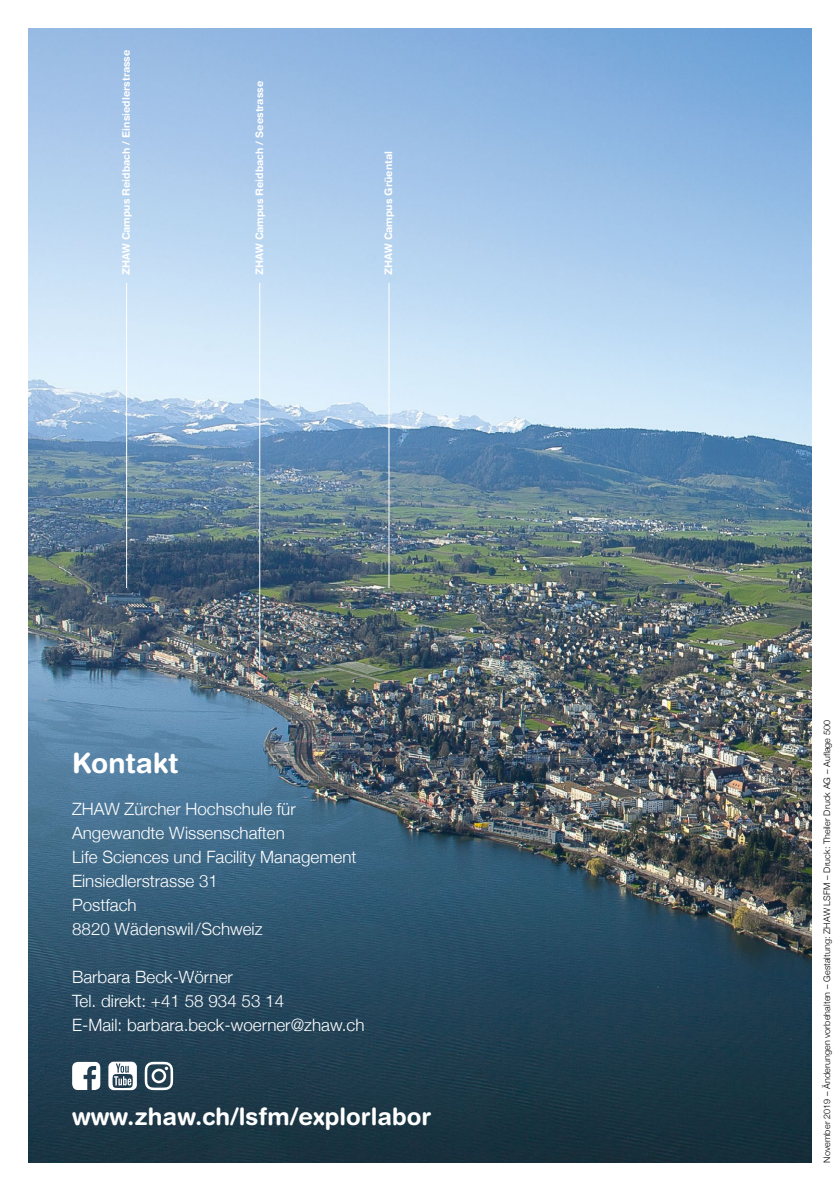
<style>
.page{position:relative;width:840px;height:1191px;background:#fff}
.page>*{position:absolute;margin:0;border:0;box-sizing:border-box;transform-origin:0 0}
.t1{font:700 28px "Helvetica Rounded LT Std";color:#fff}
.t2{font:700 24px "Helvetica Rounded LT Std";color:#fff}
.t3{font:300 17px/24px "Helvetica Neue";color:#fff}
.t4{font:700 10.4px "Helvetica Rounded LT Std";color:#fff}
.t5{font:300 9px "Helvetica Neue";letter-spacing:.01em;color:#000}
</style>
<div class="page">
<img style="left:28px;top:28px;width:783px;height:1134px">
<svg style="left:72px;top:1061px;width:28px;height:29px"></svg>
<svg style="left:108px;top:1061px;width:29px;height:29px"></svg>
<svg style="left:145px;top:1061px;width:28px;height:29px"></svg>
<hr style="left:126px;top:283px;width:1px;height:305px;background:#fff">
<hr style="left:259px;top:283px;width:1px;height:387px;background:#fff">
<hr style="left:388px;top:283px;width:1px;height:305px;background:#fff">
<p class="t4" style="left:120px;top:275px;width:227px;rotate:-90deg">ZHAW Campus Reidbach / Einsiedlerstrasse</p>
<p class="t4" style="left:253px;top:275px;width:196px;rotate:-90deg">ZHAW Campus Reidbach / Seestrasse</p>
<p class="t4" style="left:382px;top:275px;width:126px;rotate:-90deg">ZHAW Campus Grüental</p>
<h1 class="t1" style="left:72px;top:746px;width:108px">Kontakt</h1>
<p class="t3" style="left:72px;top:796px;width:286px">ZHAW Zürcher Hochschule für<br>Angewandte Wissenschaften<br>Life Sciences und Facility Management<br>Einsiedlerstrasse 31<br>Postfach<br>8820 Wädenswil/Schweiz</p>
<p class="t3" style="left:72px;top:964px;width:294px">Barbara Beck-Wörner<br>Tel. direkt: +41 58 934 53 14<br>E-Mail: barbara.beck-woerner@zhaw.ch</p>
<h2 class="t2" style="left:72px;top:1101px;width:360px">www.zhaw.ch/lsfm/explorlabor</h2>
<p class="t5" style="left:819px;top:1162px;width:444px;rotate:-90deg">November 2019 – Änderungen vorbehalten – Gestaltung: ZHAW LSFM – Druck: Theiler Druck AG – Auflage 500</p>
</div>
